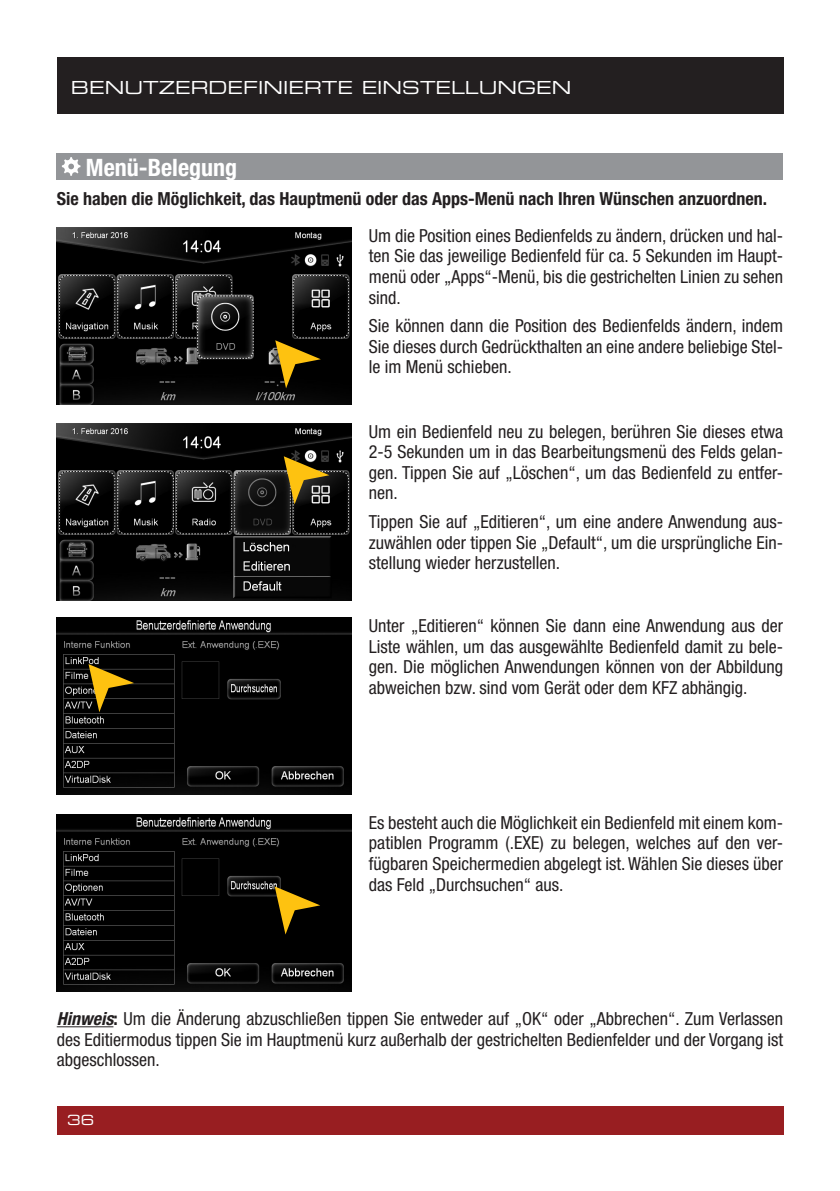
<style>
.page{position:relative;width:840px;height:1191px;background:#fff}
.page>*{position:absolute;margin:0;border:0;box-sizing:border-box;transform-origin:0 0}
.t1{font:700 condensed 24px "Helvetica Neue";color:#fff}
.t2{font:condensed 18px/20.6px "Helvetica Neue";color:#231f20;text-align:justify}
.t3{font:700 condensed 18px "Helvetica Neue";color:#231f20}
.t4{font:18px "Eurostile Extended Two";color:#fff}
.t5{font:14px "Eurostile Extended Two";color:#fff}
.s1{font-weight:700;font-style:italic}
.s2{font-weight:700}
</style>
<div class="page">
<div style="left:57px;top:1106px;width:725px;height:28px;background:#981e21"></div>
<div style="left:57px;top:57px;width:725px;height:56px;background:#231f20"></div>
<hr style="left:57px;top:1026px;width:56px;height:1px;background:#231f20">
<img style="left:57px;top:228px;width:294px;height:176px">
<svg style="left:275px;top:340px;width:45px;height:48px"></svg>
<img style="left:57px;top:423px;width:294px;height:177px">
<svg style="left:283px;top:456px;width:46px;height:48px"></svg>
<img style="left:57px;top:617px;width:294px;height:177px">
<svg style="left:88px;top:664px;width:46px;height:48px"></svg>
<img style="left:57px;top:814px;width:294px;height:177px">
<svg style="left:274px;top:886px;width:46px;height:48px"></svg>
<div style="left:57px;top:153px;width:725px;height:27px;background:#939598"></div>
<svg style="left:62px;top:157px;width:18px;height:19px"></svg>
<p class="t4" style="left:71px;top:75px;width:501px">BENUTZERDEFINIERTE EINSTELLUNGEN</p>
<h1 class="t1" style="left:86px;top:153px;width:153px">Menü-Belegung</h1>
<p class="t3" style="left:57px;top:188px;width:711px">Sie haben die Möglichkeit, das Hauptmenü oder das Apps-Menü nach Ihren Wünschen anzuordnen.</p>
<p class="t2" style="left:369px;top:225px;width:415px">Um die Position eines Bedienfelds zu ändern, drücken und hal&shy;ten Sie das jeweilige Bedienfeld für ca. 5 Sekunden im Haupt&shy;menü oder „Apps“-Menü, bis die gestrichelten Linien zu sehen sind.</p>
<p class="t2" style="left:369px;top:315px;width:415px">Sie können dann die Position des Bedienfelds ändern, indem Sie dieses durch Gedrückthalten an eine andere beliebige Stel&shy;le im Menü schieben.</p>
<p class="t2" style="left:369px;top:421px;width:415px">Um ein Bedienfeld neu zu belegen, berühren Sie dieses etwa 2-5 Sekunden um in das Bearbeitungsmenü des Felds gelan&shy;gen. Tippen Sie auf „Löschen“, um das Bedienfeld zu entfer&shy;nen.</p>
<p class="t2" style="left:369px;top:511px;width:415px">Tippen Sie auf „Editieren“, um eine andere Anwendung aus&shy;zuwählen oder tippen Sie „Default“, um die ursprüngliche Ein&shy;stellung wieder herzustellen.</p>
<p class="t2" style="left:369px;top:615px;width:415px">Unter „Editieren“ können Sie dann eine Anwendung aus der Liste wählen, um das ausgewählte Bedienfeld damit zu bele&shy;gen. Die möglichen Anwendungen können von der Abbildung abweichen bzw. sind vom Gerät oder dem KFZ abhängig.</p>
<p class="t2" style="left:369px;top:812px;width:415px">Es besteht auch die Möglichkeit ein Bedienfeld mit einem kom&shy;patiblen Programm (.EXE) zu belegen, welches auf den ver&shy;fügbaren Speichermedien abgelegt ist. Wählen Sie dieses über das Feld „Durchsuchen“ aus.</p>
<p class="t2" style="left:57px;top:1008px;width:727px"><span class="s1">Hinweis</span><span class="s2">:</span> Um die Änderung abzuschließen tippen Sie entweder auf „OK“ oder „Abbrechen“. Zum Verlassen des Editiermodus tippen Sie im Hauptmenü kurz außerhalb der gestrichelten Bedienfelder und der Vorgang ist abgeschlossen.</p>
<p class="t5" style="left:67px;top:1110px;width:28px">36</p>
</div>
